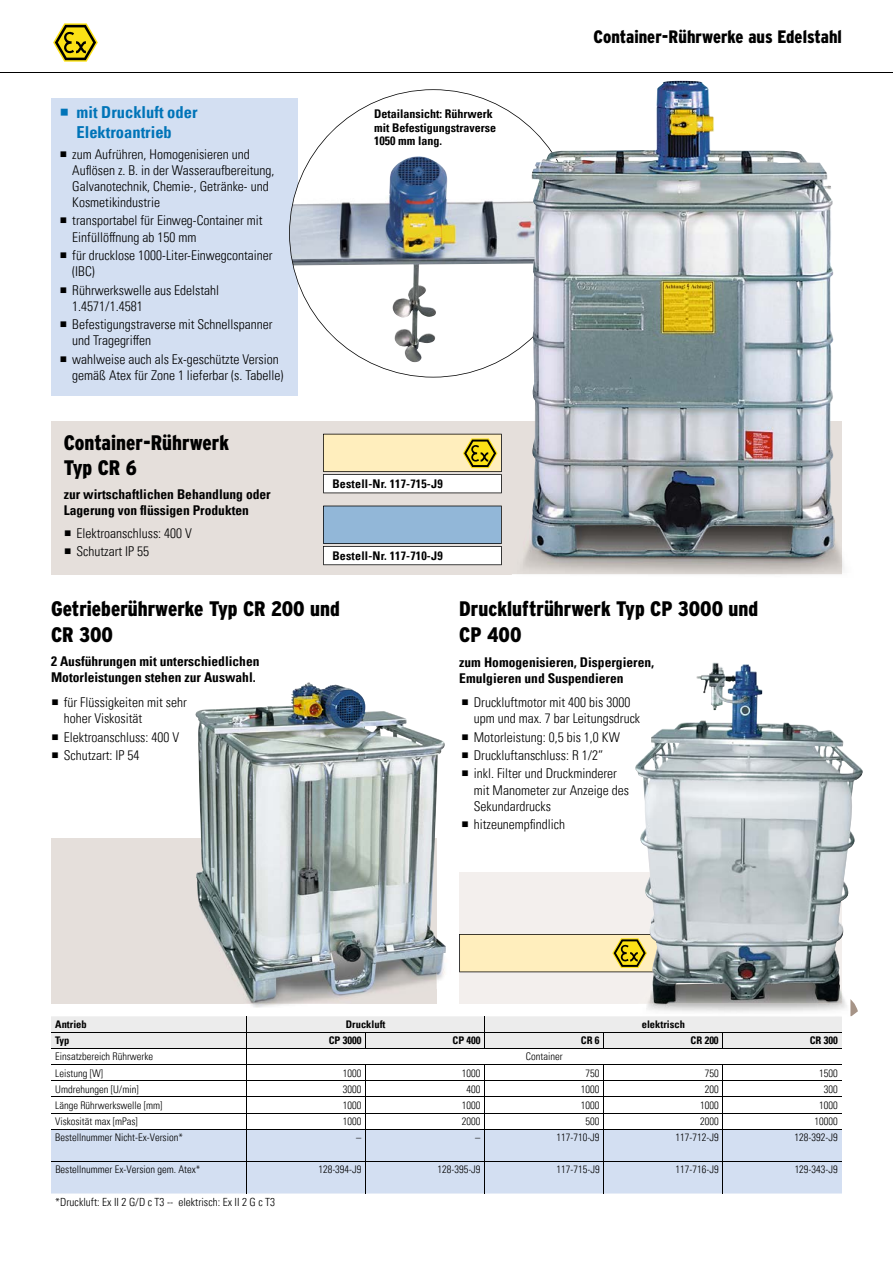
<style>
.page{position:relative;width:893px;height:1263px;background:#fff}
.page>*{position:absolute;margin:0;border:0;box-sizing:border-box;transform-origin:0 0}
.t1{font:900 21px/25.2px "Interstate CE Condensed";color:#000}
.t2{font:900 18px "Interstate CE Condensed";color:#000}
.t3{font:700 condensed 16.5px/19.8px "Univers LT Pro";color:#0074b8}
.t4{font:300 condensed 13.5px/16.2px "Univers LT Pro";color:#000}
.t5{font:700 condensed 13.5px/16.2px "Univers LT Pro";color:#000}
.t6{font:700 condensed 12px/13.5px "Univers LT Pro";color:#000}
.t7{font:300 condensed 11.25px "Univers LT Pro";color:#000}
.t8{font:300 condensed 10.5px "Univers LT Pro";color:#000}
.t9{font:700 condensed 10.5px "Univers LT Pro";color:#000}
</style>
<div class="page">
<div style="left:51px;top:98px;width:247px;height:297px;background:#d3dff2"></div>
<div style="left:459px;top:872px;width:383px;height:131px;background:#f3efed"></div>
<div style="left:51px;top:838px;width:385px;height:165px;background:#e5dfdb"></div>
<div style="left:51px;top:421px;width:791px;height:153px;background:#e5dfdb"></div>
<hr style="left:0;top:72px;width:893px;height:1px;background:#000">
<svg style="left:51px;top:1016px;width:791px;height:177px"></svg>
<svg style="left:289px;top:89px;width:243px;height:288px"></svg>
<img style="left:523px;top:518px;width:319px;height:56px">
<img style="left:532px;top:81px;width:302px;height:476px">
<svg style="left:53px;top:23px;width:45px;height:39px"></svg>
<img style="left:244px;top:1003px;width:107px;height:5px">
<img style="left:195px;top:682px;width:251px;height:321px">
<svg style="left:323px;top:434px;width:179px;height:59px;background:#eae0bb"></svg>
<svg style="left:323px;top:506px;width:179px;height:59px;background:#adc4d8"></svg>
<img style="left:732px;top:672px;width:39px;height:200px">
<img style="left:771px;top:722px;width:92px;height:178px">
<img style="left:817px;top:925px;width:30px;height:86px">
<img style="left:638px;top:1003px;width:179px;height:9px">
<img style="left:732px;top:872px;width:110px;height:131px">
<img style="left:850px;top:999px;width:8px;height:17px">
<img style="left:797px;top:1016px;width:44px;height:1px">
<img style="left:635px;top:672px;width:97px;height:331px">
<svg style="left:459px;top:934px;width:215px;height:38px;background:#e6d8a6"></svg>
<p class="t3" style="left:77px;top:102px;width:122px">mit Druckluft oder<br>Elektroantrieb</p>
<p class="t4" style="left:72px;top:145px;width:204px">zum Aufrühren, Homogenisieren und Auflösen z. B. in der Wasseraufbereitung, Galvanotechnik, Chemie-, Getränke- und Kosmetikindustrie</p>
<p class="t4" style="left:72px;top:212px;width:192px">transportabel für Einweg-Container mit<br>Einfüllöffnung ab 150 mm</p>
<p class="t4" style="left:72px;top:246px;width:202px">für drucklose 1000-Liter-Einwegcontainer (IBC)</p>
<p class="t4" style="left:72px;top:281px;width:148px">Rührwerkswelle aus Edelstahl<br>1.4571/1.4581</p>
<p class="t4" style="left:72px;top:315px;width:202px">Befestigungstraverse mit Schnellspanner und Tragegriffen</p>
<p class="t4" style="left:72px;top:350px;width:213px">wahlweise auch als Ex-geschützte Version gemäß Atex für Zone 1 lieferbar (s. Tabelle)</p>
<h1 class="t1" style="left:64px;top:429px;width:167px">Container-Rührwerk<br>Typ CR 6</h1>
<p class="t5" style="left:64px;top:486px;width:208px">zur wirtschaftlichen Behandlung oder<br>Lagerung von flüssigen Produkten</p>
<p class="t4" style="left:77px;top:523px;width:117px;line-height:18.3px">Elektroanschluss: 400 V<br>Schutzart IP 55</p>
<p class="t6" style="left:374px;top:107px;width:123px">Detailansicht: Rührwerk mit Befestigungstraverse<br>1050 mm lang.</p>
<p class="t6" style="left:332px;top:477px;width:112px">Bestell-Nr. 117-715-J9</p>
<p class="t6" style="left:332px;top:549px;width:112px">Bestell-Nr. 117-710-J9</p>
<h2 class="t2" style="left:594px;top:25px;width:250px">Container-Rührwerke aus Edelstahl</h2>
<h1 class="t1" style="left:51px;top:596px;width:290px">Getrieberührwerke Typ CR 200 und<br>CR 300</h1>
<h1 class="t1" style="left:459px;top:596px;width:300px">Druckluftrührwerk Typ CP 3000 und<br>CP 400</h1>
<p class="t5" style="left:51px;top:653px;width:210px">2 Ausführungen mit unterschiedlichen<br>Motorleistungen stehen zur Auswahl.</p>
<p class="t5" style="left:459px;top:654px;width:196px">zum Homogenisieren, Dispergieren,<br>Emulgieren und Suspendieren</p>
<p class="t4" style="left:474px;top:694px;width:168px">Druckluftmotor mit 400 bis 3000 upm und max. 7 bar Leitungsdruck</p>
<p class="t4" style="left:474px;top:727px;width:148px;line-height:18.3px">Motorleistung: 0,5 bis 1,0 KW<br>Druckluftanschluss: R 1/2” inkl. Filter und Druckminderer</p>
<p class="t4" style="left:474px;top:781px;width:157px">mit Manometer zur Anzeige des<br>Sekundardrucks</p>
<p class="t4" style="left:474px;top:815px;width:93px">hitzeunempfindlich</p>
<p class="t4" style="left:64px;top:693px;width:124px">für Flüssigkeiten mit sehr hoher Viskosität</p>
<p class="t4" style="left:64px;top:727px;width:117px;line-height:18.3px">Elektroanschluss: 400 V<br>Schutzart: IP 54</p>
<p class="t9" style="left:55px;top:1018px;width:33px">Antrieb</p>
<p class="t9" style="left:346px;top:1018px;width:41px">Druckluft</p>
<p class="t9" style="left:642px;top:1018px;width:45px">elektrisch</p>
<p class="t9" style="left:55px;top:1034px;width:16px">Typ</p>
<p class="t9" style="left:329px;top:1034px;width:34px">CP 3000</p>
<p class="t9" style="left:452px;top:1034px;width:29px">CP 400</p>
<p class="t9" style="left:581px;top:1034px;width:20px">CR 6</p>
<p class="t9" style="left:691px;top:1034px;width:29px">CR 200</p>
<p class="t9" style="left:810px;top:1034px;width:29px">CR 300</p>
<p class="t8" style="left:55px;top:1049px;width:99px">Einsatzbereich Rührwerke</p>
<p class="t8" style="left:526px;top:1049px;width:38px">Container</p>
<p class="t8" style="left:55px;top:1066px;width:49px">Leistung [W]</p>
<p class="t8" style="left:343px;top:1066px;width:20px">1000</p>
<p class="t8" style="left:462px;top:1066px;width:20px">1000</p>
<p class="t8" style="left:586px;top:1066px;width:15px">750</p>
<p class="t8" style="left:705px;top:1066px;width:15px">750</p>
<p class="t8" style="left:819px;top:1066px;width:20px">1500</p>
<p class="t8" style="left:55px;top:1082px;width:85px">Umdrehungen [U/min]</p>
<p class="t8" style="left:343px;top:1082px;width:20px">3000</p>
<p class="t8" style="left:467px;top:1082px;width:15px">400</p>
<p class="t8" style="left:581px;top:1082px;width:20px">1000</p>
<p class="t8" style="left:705px;top:1082px;width:15px">200</p>
<p class="t8" style="left:824px;top:1082px;width:15px">300</p>
<p class="t8" style="left:55px;top:1098px;width:109px">Länge Rührwerkswelle [mm]</p>
<p class="t8" style="left:343px;top:1098px;width:20px">1000</p>
<p class="t8" style="left:462px;top:1098px;width:20px">1000</p>
<p class="t8" style="left:581px;top:1098px;width:20px">1000</p>
<p class="t8" style="left:700px;top:1098px;width:20px">1000</p>
<p class="t8" style="left:819px;top:1098px;width:20px">1000</p>
<p class="t8" style="left:55px;top:1114px;width:84px">Viskosität max [mPas]</p>
<p class="t8" style="left:343px;top:1114px;width:20px">1000</p>
<p class="t8" style="left:462px;top:1114px;width:20px">2000</p>
<p class="t8" style="left:586px;top:1114px;width:15px">500</p>
<p class="t8" style="left:700px;top:1114px;width:20px">2000</p>
<p class="t8" style="left:814px;top:1114px;width:25px">10000</p>
<p class="t8" style="left:55px;top:1130px;width:129px">Bestellnummer Nicht-Ex-Version*</p>
<p class="t8" style="left:356px;top:1130px;width:7px">–</p>
<p class="t8" style="left:475px;top:1130px;width:7px">–</p>
<p class="t8" style="left:556px;top:1130px;width:45px">117-710-J9</p>
<p class="t8" style="left:676px;top:1130px;width:45px">117-712-J9</p>
<p class="t8" style="left:795px;top:1130px;width:45px">128-392-J9</p>
<p class="t8" style="left:55px;top:1162px;width:147px">Bestellnummer Ex-Version gem. Atex*</p>
<p class="t8" style="left:318px;top:1162px;width:45px">128-394-J9</p>
<p class="t8" style="left:437px;top:1162px;width:45px">128-395-J9</p>
<p class="t8" style="left:556px;top:1162px;width:45px">117-715-J9</p>
<p class="t8" style="left:676px;top:1162px;width:45px">117-716-J9</p>
<p class="t8" style="left:795px;top:1162px;width:45px">129-343-J9</p>
<p class="t7" style="left:55px;top:1195px;width:221px">*Druckluft: Ex II 2 G/D c T3 -- elektrisch: Ex II 2 G c T3</p>
</div>
